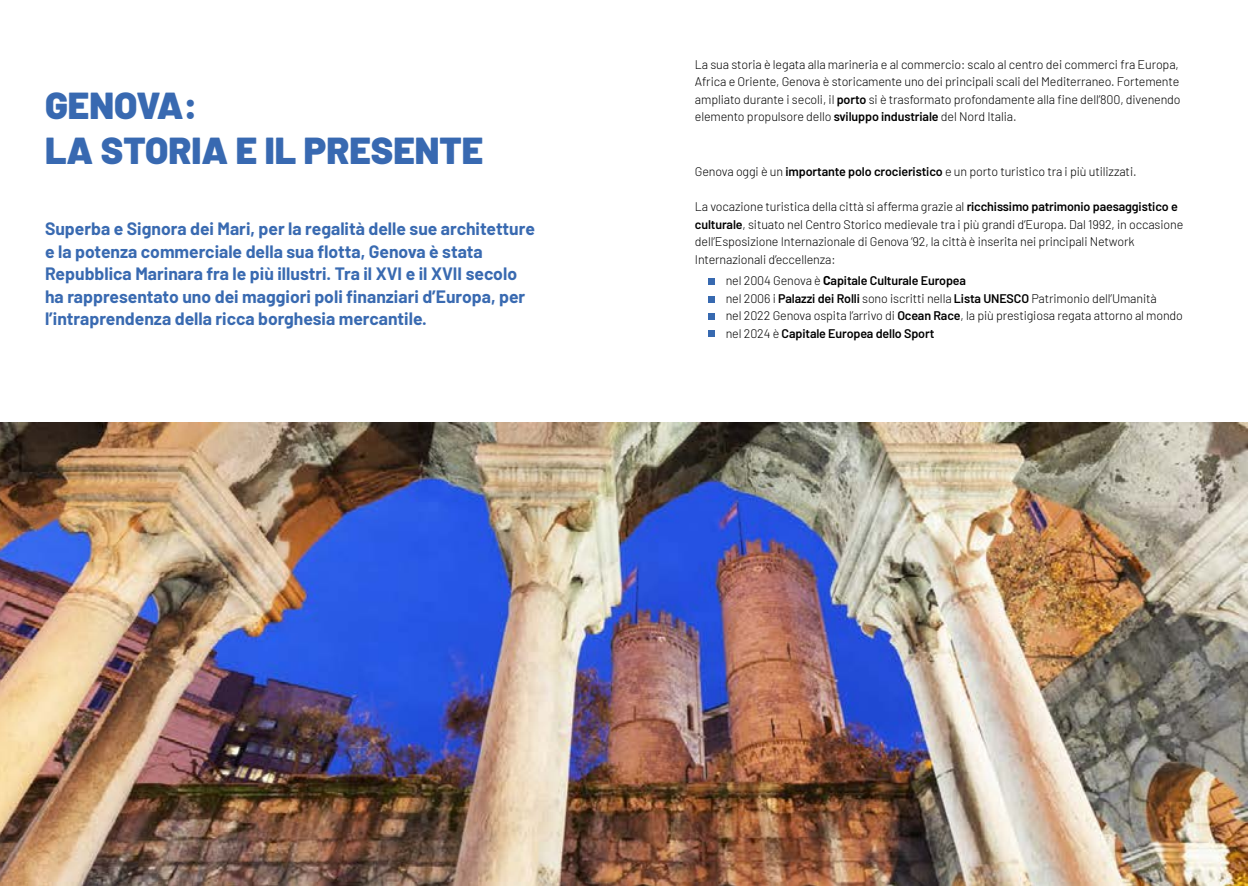
<style>
.page{position:relative;width:1248px;height:886px;background:#fff}
.page>*{position:absolute;margin:0;border:0;box-sizing:border-box;transform-origin:0 0}
.t1{font:900 37.5px/45px "Barlow";color:#3869b1}
.t2{font:700 17.5px/22.5px "Barlow";color:#396ab1}
.t3{font:300 12.5px/17.5px "Barlow";letter-spacing:-.01em;color:#000}
.s1{font-weight:600}
.s2{font-weight:700}
</style>
<div class="page">
<img style="left:0;top:423px;width:1247px;height:463px">
<div style="left:708px;top:278px;width:6px;height:7px;background:#3769b0"></div>
<div style="left:708px;top:313px;width:6px;height:7px;background:#3769b0"></div>
<svg style="left:708px;top:296px;width:6px;height:6px"></svg>
<svg style="left:708px;top:331px;width:6px;height:6px"></svg>
<h1 class="t1" style="left:45px;top:80px;width:439px">GENOVA:<br>LA STORIA E IL PRESENTE</h1>
<p class="t2" style="left:45px;top:216px;width:491px">Superba e Signora dei Mari, per la regalità delle sue architetture e la potenza commerciale della sua flotta, Genova è stata Repubblica Marinara fra le più illustri. Tra il XVI e il XVII secolo ha rappresentato uno dei maggiori poli finanziari d’Europa, per l’intraprendenza della ricca borghesia mercantile.</p>
<p class="t3" style="left:694px;top:54px;width:487px">La sua storia è legata alla marineria e al commercio: scalo al centro dei commerci fra Europa, Africa e Oriente, Genova è storicamente uno dei principali scali del Mediterraneo. Fortemente ampliato durante i secoli, il <span class="s1">porto</span> si è trasformato profondamente alla fine dell’800, divenendo elemento propulsore dello <span class="s1">sviluppo industriale</span> del Nord Italia.</p>
<p class="t3" style="left:694px;top:162px;width:443px">Genova oggi è un <span class="s1">importante polo crocieristico</span> e un porto turistico tra i più utilizzati.</p>
<p class="t3" style="left:694px;top:197px;width:490px">La vocazione turistica della città si afferma grazie al <span class="s1">ricchissimo patrimonio paesaggistico e culturale</span>, situato nel Centro Storico medievale tra i più grandi d’Europa. Dal 1992, in occasione dell’Esposizione Internazionale di Genova ’92, la città è inserita nei principali Network Internazionali d’eccellenza:</p>
<p class="t3" style="left:725px;top:271px;width:458px">nel 2004 Genova è <span class="s2">C</span><span class="s1">apitale Culturale Europea<br></span>nel 2006 i <span class="s1">Palazzi dei Rolli</span> sono iscritti nella <span class="s1">Lista UNESCO</span> Patrimonio dell’Umanità<br>nel 2022 Genova ospita l’arrivo di <span class="s1">Ocean Race</span>, la più prestigiosa regata attorno al mondo nel 2024 è <span class="s1">Capitale Europea dello Sport</span></p>
</div>
